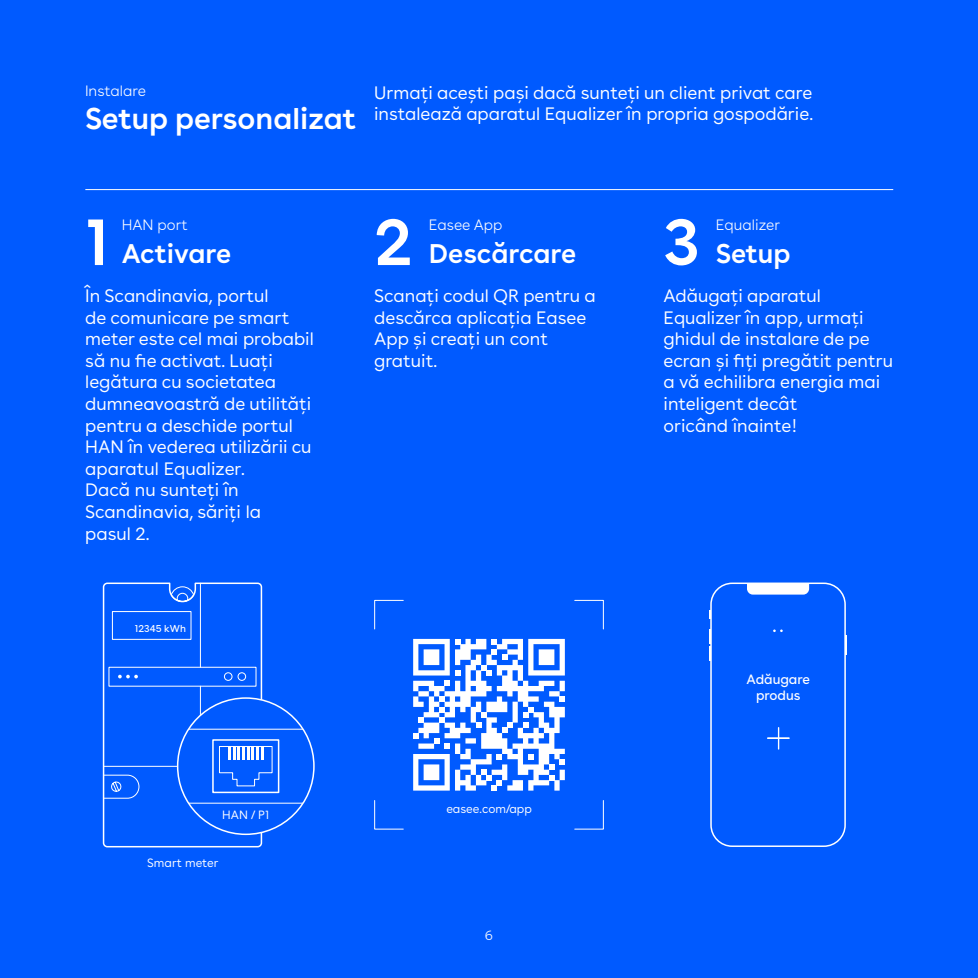
<style>
.page{position:relative;width:978px;height:978px;background:#005aff}
.page>*{position:absolute;margin:0;border:0;box-sizing:border-box;transform-origin:0 0}
.BIG_numbers_white{font:600 66px "Buenos Aires";color:#fff}
.Title_white{font:600 30px "Buenos Aires";color:#fff}
.Title_white_small{font:600 27px "Buenos Aires";color:#fff}
.Body_white{font:18px/21.6px "Buenos Aires";color:#fff}
.Subtitle_light_white{font:300 15px "Buenos Aires";color:#fff}
.t1{font:13.5px/16.2px "Buenos Aires";color:#fff;text-align:center}
.t2{font:300 13.5px "Buenos Aires";color:#fff}
.t3{font:12px "Buenos Aires";color:#fff}
.t4{font:9.9px "Buenos Aires";color:#fff}
</style>
<div class="page">
<hr style="left:85px;top:189px;width:808px;height:1px;background:#fff">
<div style="left:710px;top:583px;width:136px;height:264px;border:2px solid #fff;border-radius:21px"></div>
<svg style="left:747px;top:583px;width:62px;height:12px"></svg>
<svg style="left:709px;top:611px;width:2px;height:8px"></svg>
<svg style="left:845px;top:635px;width:2px;height:19px"></svg>
<svg style="left:709px;top:629px;width:2px;height:31px"></svg>
<svg style="left:773px;top:629px;width:10px;height:3px"></svg>
<svg style="left:767px;top:727px;width:23px;height:23px"></svg>
<svg style="left:374px;top:599px;width:30px;height:31px"></svg>
<svg style="left:574px;top:599px;width:30px;height:31px"></svg>
<svg style="left:574px;top:800px;width:30px;height:30px"></svg>
<svg style="left:374px;top:800px;width:30px;height:30px"></svg>
<svg style="left:413px;top:639px;width:152px;height:152px"></svg>
<svg style="left:102px;top:586px;width:161px;height:262px"></svg>
<div style="left:178px;top:698px;width:136px;height:136px;background:#005aff;border-radius:50%"></div>
<hr style="left:185px;top:729px;width:122px;height:1px;background:#fff">
<hr style="left:185px;top:803px;width:122px;height:1px;background:#fff">
<div style="left:212px;top:739px;width:67px;height:54px;border:2px solid #fff"></div>
<svg style="left:103px;top:582px;width:170px;height:217px"></svg>
<p class="Subtitle_light_white" style="left:85px;top:79px;width:62px">Instalare</p>
<p class="Title_white" style="left:85px;top:93px;width:273px">Setup personalizat</p>
<p class="Body_white" style="left:374px;top:80px;width:440px">Urmați acești pași dacă sunteți un client privat care instalează aparatul Equalizer în propria gospodărie.</p>
<p class="BIG_numbers_white" style="left:85px;top:187px;width:26px">1</p>
<p class="Subtitle_light_white" style="left:122px;top:213px;width:68px">HAN port</p>
<p class="Title_white_small" style="left:122px;top:231px;width:111px">Activare</p>
<p class="BIG_numbers_white" style="left:374px;top:187px;width:40px">2</p>
<p class="BIG_numbers_white" style="left:663px;top:187px;width:38px">3</p>
<p class="Subtitle_light_white" style="left:429px;top:213px;width:75px">Easee App</p>
<p class="Subtitle_light_white" style="left:716px;top:213px;width:66px">Equalizer</p>
<p class="Title_white_small" style="left:429px;top:231px;width:149px">Descărcare</p>
<p class="Title_white_small" style="left:716px;top:231px;width:76px">Setup</p>
<p class="Body_white" style="left:85px;top:283px;width:230px">În Scandinavia, portul<br>de comunicare pe smart meter este cel mai probabil să nu fie activat. Luați legătura cu societatea dumneavoastră de utilități pentru a deschide portul<br>HAN în vederea utilizării cu aparatul Equalizer.</p>
<p class="Body_white" style="left:85px;top:478px;width:177px">Dacă nu sunteți în<br>Scandinavia, săriți la pasul 2.</p>
<p class="Body_white" style="left:374px;top:283px;width:223px">Scanați codul QR pentru a descărca aplicația Easee<br>App și creați un cont gratuit.</p>
<p class="Body_white" style="left:664px;top:283px;width:231px">Adăugați aparatul<br>Equalizer în app, urmați ghidul de instalare de pe ecran și fiți pregătit pentru a vă echilibra energia mai inteligent decât</p>
<p class="Body_white" style="left:664px;top:413px;width:135px">oricând înainte!</p>
<p class="t4" style="left:135px;top:621px;width:53px">12345 kWh</p>
<p class="t1" style="left:747px;top:670px;width:65px">Adăugare produs</p>
<p class="t3" style="left:222px;top:806px;width:48px">HAN / P1</p>
<p class="t3" style="left:147px;top:853px;width:73px">Smart meter</p>
<p class="t3" style="left:446px;top:799px;width:87px">easee.com/app</p>
<p class="t2" style="left:485px;top:925px;width:10px">6</p>
</div>
